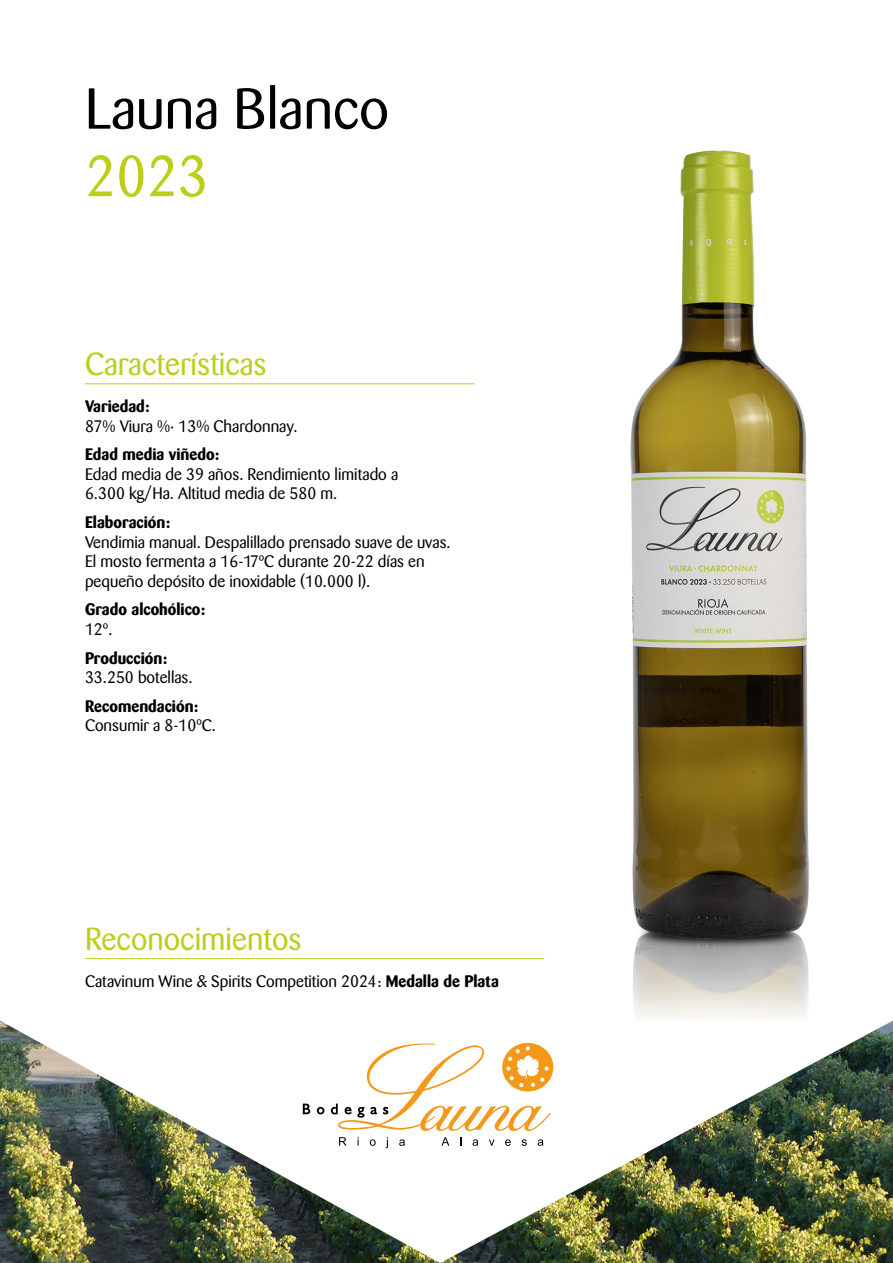
<style>
.page{position:relative;width:893px;height:1263px;background:#fff}
.page>*{position:absolute;margin:0;border:0;box-sizing:border-box;transform-origin:0 0}
.t1{font:57px "Barmeno";color:#000}
.t2{font:57px "Barmeno";color:#bbcf1a}
.t3{font:31.5px "Barmeno";color:#bbcf1a}
.t4{font:16.5px/19.8px "Barmeno";color:#000}
.t5{font:700 16.5px "Barmeno";color:#000}
.s1{font-weight:700}
</style>
<div class="page">
<img style="left:630px;top:150px;width:179px;height:867px">
<img style="left:0;top:1020px;width:893px;height:243px">
<hr style="left:85px;top:958px;width:459px;height:1px;background:#bbcf1a">
<hr style="left:85px;top:383px;width:390px;height:1px;background:#bbcf1a">
<svg style="left:303px;top:1103px;width:7px;height:11px"></svg>
<svg style="left:317px;top:1107px;width:7px;height:7px"></svg>
<svg style="left:339px;top:1137px;width:8px;height:9px"></svg>
<svg style="left:370px;top:1139px;width:6px;height:7px"></svg>
<svg style="left:386px;top:1137px;width:2px;height:11px"></svg>
<svg style="left:399px;top:1139px;width:6px;height:7px"></svg>
<svg style="left:441px;top:1137px;width:8px;height:9px"></svg>
<svg style="left:473px;top:1139px;width:5px;height:7px"></svg>
<svg style="left:489px;top:1139px;width:5px;height:7px"></svg>
<svg style="left:505px;top:1139px;width:6px;height:7px"></svg>
<svg style="left:522px;top:1139px;width:5px;height:7px"></svg>
<svg style="left:538px;top:1139px;width:5px;height:7px"></svg>
<svg style="left:331px;top:1043px;width:220px;height:88px"></svg>
<h1 class="t1" style="left:85px;top:76px;width:305px">Launa Blanco</h1>
<h1 class="t2" style="left:85px;top:143px;width:125px">2023</h1>
<h2 class="t3" style="left:85px;top:346px;width:183px">Características</h2>
<p class="t5" style="left:85px;top:396px;width:66px">Variedad:</p>
<p class="t4" style="left:85px;top:416px;width:214px">87% Viura %· 13% Chardonnay.</p>
<p class="t5" style="left:85px;top:444px;width:136px">Edad media viñedo:</p>
<p class="t4" style="left:85px;top:464px;width:315px">Edad media de 39 años. Rendimiento limitado a<br>6.300 kg/Ha. Altitud media de 580 m.</p>
<p class="t5" style="left:85px;top:512px;width:87px">Elaboración:</p>
<p class="t4" style="left:85px;top:532px;width:367px">Vendimia manual. Despalillado prensado suave de uvas.<br>El mosto fermenta a 16-17ºC durante 20-22 días en pequeño depósito de inoxidable (10.000 l).</p>
<p class="t5" style="left:85px;top:600px;width:122px">Grado alcohólico:</p>
<p class="t4" style="left:85px;top:620px;width:29px">12º.</p>
<p class="t5" style="left:85px;top:648px;width:84px">Producción:</p>
<p class="t4" style="left:85px;top:668px;width:109px">33.250 botellas.</p>
<p class="t5" style="left:85px;top:696px;width:115px">Recomendación:</p>
<p class="t4" style="left:85px;top:716px;width:132px">Consumir a 8-10ºC.</p>
<h2 class="t3" style="left:85px;top:921px;width:218px">Reconocimientos</h2>
<p class="t4" style="left:85px;top:971px;width:415px">Catavinum Wine &amp; Spirits Competition 2024: <span class="s1">Medalla de Plata</span></p>
</div>
